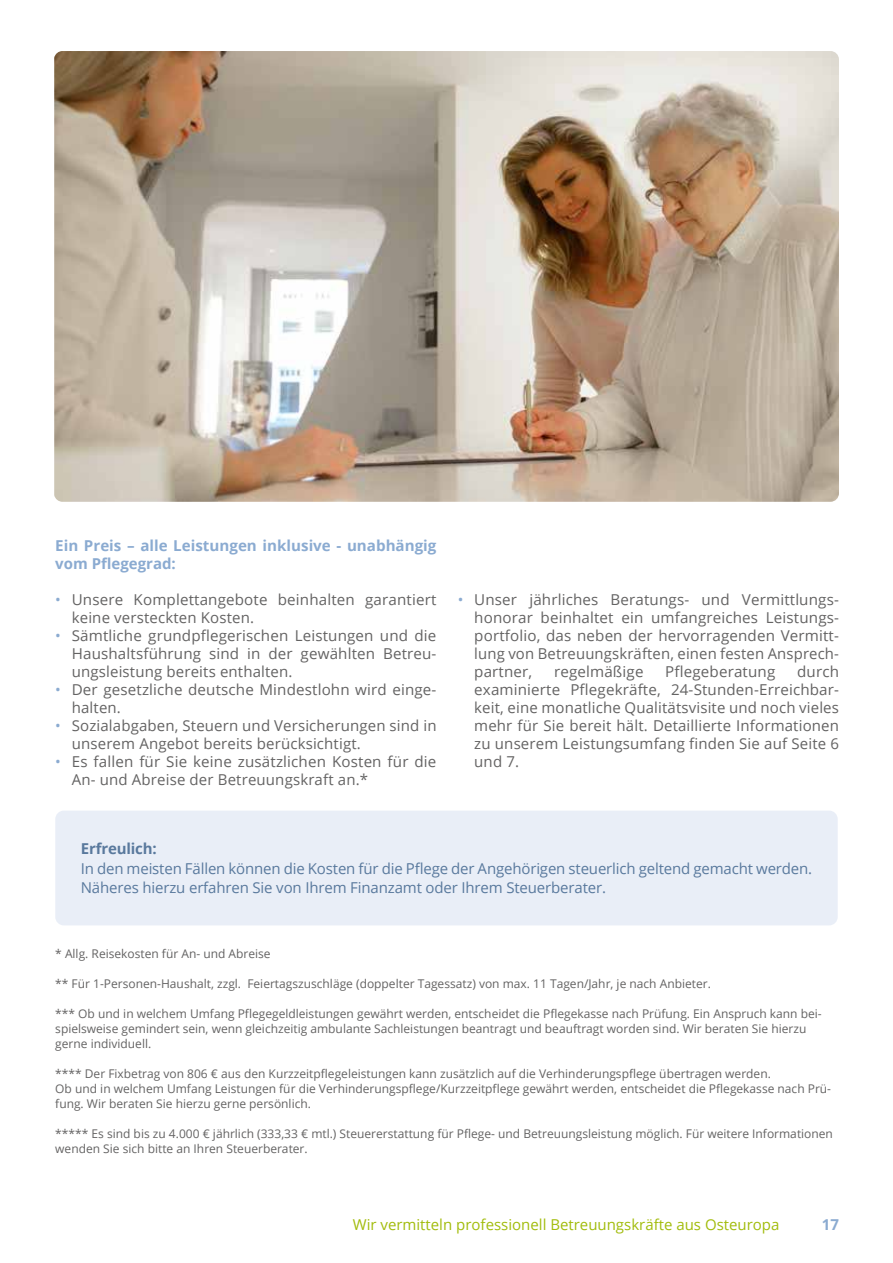
<style>
.page{position:relative;width:893px;height:1263px;background:#fff}
.page>*{position:absolute;margin:0;border:0;box-sizing:border-box;transform-origin:0 0}
.t1{font:15px/18px "Open Sans";letter-spacing:.01em;color:#646363}
.t2{font:15px/19.5px "Open Sans";letter-spacing:-.01em;color:#59799d}
.t3{font:700 15px/18px "Open Sans";color:#8babd1}
.t4{font:15px "Open Sans";color:#a2bc0c}
.t5{font:700 15px "Open Sans";letter-spacing:-.01em;color:#59799d}
.t6{font:12px/15px "Open Sans";color:#646363}
.s1{color:#8babd1}
</style>
<div class="page">
<img style="left:54px;top:51px;width:785px;height:451px">
<div style="left:55px;top:811px;width:783px;height:114px;background:#e9eef7;border-radius:9px"></div>
<p class="t3" style="left:55px;top:536px;width:383px">Ein Preis – alle Leistungen inklusive - unabhängig vom Pflegegrad:</p>
<p class="t1" style="left:72px;top:590px;width:366px;text-indent:-16px"><span class="s1">•</span> Unsere Komplettangebote beinhalten garantiert keine versteckten Kosten.</p>
<p class="t1" style="left:72px;top:626px;width:366px;text-align:justify;text-indent:-16px"><span class="s1">•</span> Sämtliche grundpflegerischen Leistungen und die Haushaltsführung sind in der gewählten Betreu&shy;ungsleistung bereits enthalten.</p>
<p class="t1" style="left:72px;top:680px;width:366px;text-indent:-16px"><span class="s1">•</span> Der gesetzliche deutsche Mindestlohn wird einge&shy;halten.</p>
<p class="t1" style="left:72px;top:716px;width:366px;text-indent:-16px"><span class="s1">•</span> Sozialabgaben, Steuern und Versicherungen sind in unserem Angebot bereits berücksichtigt.</p>
<p class="t1" style="left:72px;top:752px;width:366px;text-indent:-16px"><span class="s1">•</span> Es fallen für Sie keine zusätzlichen Kosten für die<br>An- und Abreise der Betreuungskraft an.*</p>
<p class="t1" style="left:474px;top:590px;width:366px;text-align:justify;text-indent:-16px"><span class="s1">•</span> Unser jährliches Beratungs- und Vermittlungs&shy;honorar beinhaltet ein umfangreiches Leistungs&shy;portfolio, das neben der hervorragenden Vermitt&shy;lung von Betreuungskräften, einen festen Ansprech&shy;partner,</p>
<p class="t1" style="left:554px;top:662px;width:91px">regelmäßige</p>
<p class="t1" style="left:665px;top:662px;width:112px">Pflegeberatung</p>
<p class="t1" style="left:474px;top:662px;width:366px;text-align:justify;text-indent:323px">durch examinierte Pflegekräfte, 24-Stunden-Erreichbar&shy;keit, eine monatliche Qualitätsvisite und noch vieles mehr für Sie bereit hält. Detaillierte Informationen zu unserem Leistungsumfang finden Sie auf Seite 6 und 7.</p>
<p class="t5" style="left:81px;top:838px;width:78px">Erfreulich:</p>
<p class="t2" style="left:81px;top:858px;width:733px">In den meisten Fällen können die Kosten für die Pflege der Angehörigen steuerlich geltend gemacht werden.<br>Näheres hierzu erfahren Sie von Ihrem Finanzamt oder Ihrem Steuerberater.</p>
<p class="t6" style="left:55px;top:945px;width:217px">* Allg. Reisekosten für An- und Abreise</p>
<p class="t6" style="left:55px;top:975px;width:657px">** Für 1-Personen-Haushalt, zzgl. Feiertagszuschläge (doppelter Tagessatz) von max. 11 Tagen/Jahr, je nach Anbieter.</p>
<p class="t6" style="left:55px;top:1005px;width:768px">*** Ob und in welchem Umfang Pflegegeldleistungen gewährt werden, entscheidet die Pflegekasse nach Prüfung. Ein Anspruch kann bei&shy;spielsweise gemindert sein, wenn gleichzeitig ambulante Sachleistungen beantragt und beauftragt worden sind. Wir beraten Sie hierzu gerne individuell.</p>
<p class="t6" style="left:55px;top:1065px;width:777px">**** Der Fixbetrag von 806 € aus den Kurzzeitpflegeleistungen kann zusätzlich auf die Verhinderungspflege übertragen werden.<br>Ob und in welchem Umfang Leistungen für die Verhinderungspflege/Kurzzeitpflege gewährt werden, entscheidet die Pflegekasse nach Prü&shy;fung. Wir beraten Sie hierzu gerne persönlich.</p>
<p class="t6" style="left:55px;top:1125px;width:779px">***** Es sind bis zu 4.000 € jährlich (333,33 € mtl.) Steuererstattung für Pflege- und Betreuungsleistung möglich. Für weitere Informationen wenden Sie sich bitte an Ihren Steuerberater.</p>
<p class="t4" style="left:353px;top:1215px;width:428px">Wir vermitteln professionell Betreuungskräfte aus Osteuropa</p>
<p class="t3" style="left:822px;top:1215px;width:19px">17</p>
</div>
